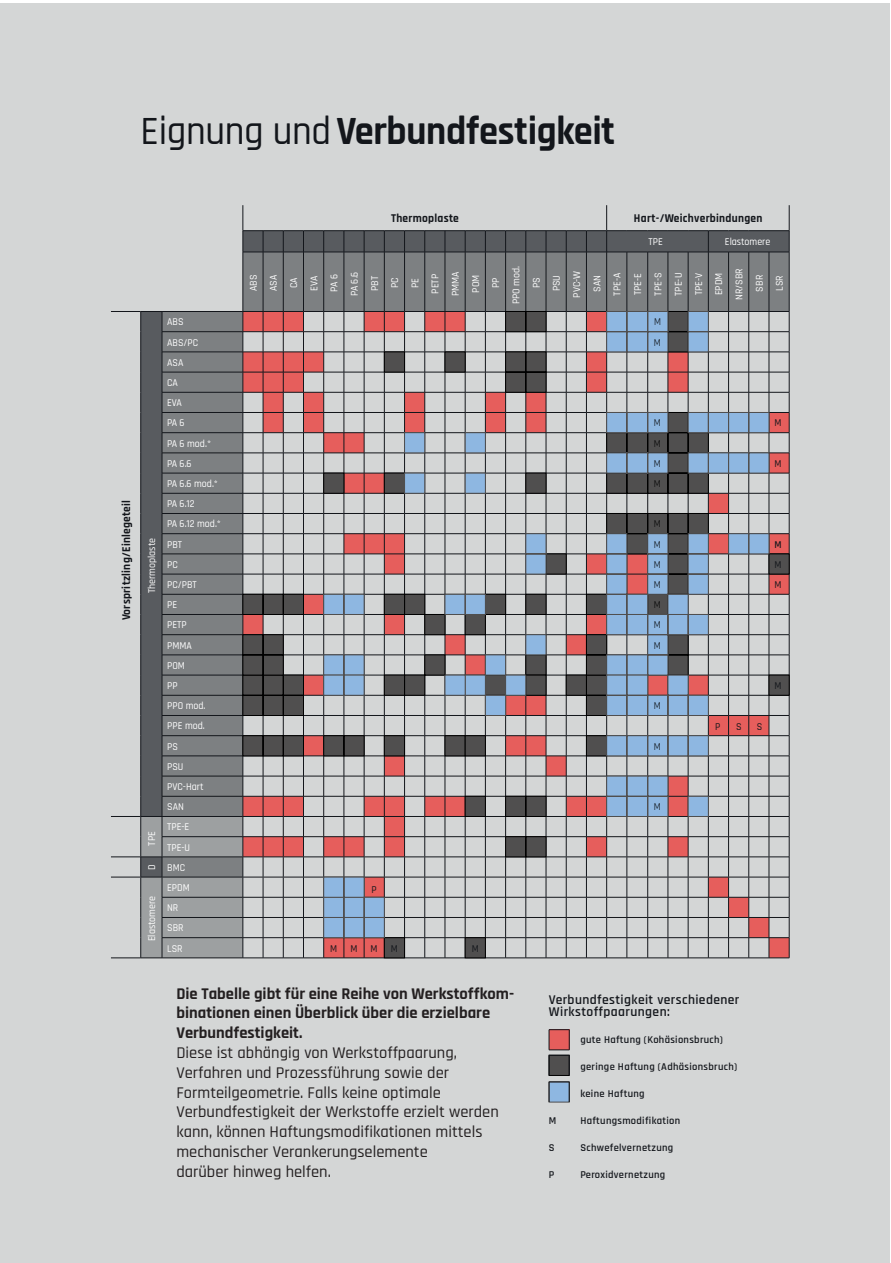
<style>
.page{position:relative;width:891px;height:1263px;background:#fff}
.page>*{position:absolute;margin:0;border:0;box-sizing:border-box;transform-origin:0 0}
.t1{font:700 40.5px "Rajdhani";letter-spacing:-.01em;color:#13161b;scale:.95 1}
.t2{font:500 16.5px/19.8px "Rajdhani";color:#231f20}
.t3{font:700 16.5px/19.8px "Rajdhani";color:#231f20}
.t4{font:600 13.5px/12.6px "Rajdhani";letter-spacing:.03em;color:#13161b}
.t5{font:700 12px "Rajdhani";letter-spacing:.025em;color:#13161b;scale:.95 1}
.t6{font:500 10.5px/20.2px "Rajdhani";color:#fff;scale:.95 1}
.t7{font:600 10.5px "Rajdhani";letter-spacing:.03em;color:#13161b}
.t8{font:10.5px/20.2px "Rajdhani";color:#000;text-align:justify;scale:.95 1}
.t9{font:500 10.5px/20.2px "Rajdhani";color:#13161b;scale:.95 1}
.t10{font:600 10.5px "Rajdhani";letter-spacing:.03em;color:#13161b;scale:.95 1}
.s1{font-weight:500}
</style>
<div class="page">
<div style="left:0;top:4px;width:888px;height:1259px;background:#d4d6d6"></div>
<div style="left:243px;top:253px;width:545px;height:58px;background:#7d8082"></div>
<hr style="left:242px;top:252px;width:1px;height:59px;background:#13161b">
<hr style="left:263px;top:252px;width:1px;height:59px;background:#13161b">
<hr style="left:283px;top:252px;width:1px;height:59px;background:#13161b">
<hr style="left:303px;top:252px;width:1px;height:59px;background:#13161b">
<hr style="left:323px;top:252px;width:1px;height:59px;background:#13161b">
<hr style="left:343px;top:252px;width:1px;height:59px;background:#13161b">
<hr style="left:364px;top:252px;width:1px;height:59px;background:#13161b">
<hr style="left:384px;top:252px;width:1px;height:59px;background:#13161b">
<hr style="left:404px;top:252px;width:1px;height:59px;background:#13161b">
<hr style="left:424px;top:252px;width:1px;height:59px;background:#13161b">
<hr style="left:444px;top:252px;width:1px;height:59px;background:#13161b">
<hr style="left:465px;top:252px;width:1px;height:59px;background:#13161b">
<hr style="left:485px;top:252px;width:1px;height:59px;background:#13161b">
<hr style="left:505px;top:252px;width:1px;height:59px;background:#13161b">
<hr style="left:525px;top:252px;width:1px;height:59px;background:#13161b">
<hr style="left:545px;top:252px;width:1px;height:59px;background:#13161b">
<hr style="left:566px;top:252px;width:1px;height:59px;background:#13161b">
<hr style="left:586px;top:252px;width:1px;height:59px;background:#13161b">
<hr style="left:626px;top:252px;width:1px;height:59px;background:#13161b">
<hr style="left:647px;top:252px;width:1px;height:59px;background:#13161b">
<hr style="left:667px;top:252px;width:1px;height:59px;background:#13161b">
<hr style="left:687px;top:252px;width:1px;height:59px;background:#13161b">
<hr style="left:708px;top:252px;width:1px;height:59px;background:#13161b">
<hr style="left:728px;top:252px;width:1px;height:59px;background:#13161b">
<hr style="left:748px;top:252px;width:1px;height:59px;background:#13161b">
<hr style="left:768px;top:252px;width:1px;height:59px;background:#13161b">
<hr style="left:788px;top:252px;width:1px;height:59px;background:#13161b">
<svg style="left:242px;top:205px;width:547px;height:48px"></svg>
<hr style="left:606px;top:252px;width:1px;height:59px;background:#13161b">
<svg style="left:111px;top:311px;width:678px;height:648px"></svg>
<svg style="left:242px;top:311px;width:547px;height:647px"></svg>
<svg style="left:242px;top:412px;width:547px;height:344px"></svg>
<div style="left:548px;top:1055px;width:21px;height:21px;background:#050505"></div>
<svg style="left:548px;top:1029px;width:22px;height:46px"></svg>
<svg style="left:323px;top:311px;width:446px;height:607px"></svg>
<svg style="left:323px;top:533px;width:385px;height:405px"></svg>
<svg style="left:548px;top:1082px;width:22px;height:20px"></svg>
<h1 class="t1" style="left:141px;top:106px;width:501px"><span class="s1">Eignung und</span> Verbundfestigkeit</h1>
<p class="t5" style="left:119px;top:620px;width:128px;rotate:-90deg">Vorspritzling/Einlegeteil</p>
<p class="t6" style="left:142px;top:593px;width:60px;rotate:-90deg">Thermoplaste</p>
<p class="t6" style="left:167px;top:312px;width:58px">ABS<br>ABS/PC<br>ASA<br>CA<br>EVA<br>PA 6<br>PA 6 mod.*<br>PA 6.6<br>PA 6.6 mod.*<br>PA 6.12<br>PA 6.12 mod.*<br>PBT<br>PC<br>PC/PBT<br>PE<br>PETP<br>PMMA<br>POM<br>PP<br>PPO mod.<br>PPE mod.<br>PS<br>PSU<br>PVC-Hart<br>SAN</p>
<p class="t6" style="left:142px;top:845px;width:17px;rotate:-90deg">TPE</p>
<p class="t6" style="left:167px;top:817px;width:26px">TPE-E<br>TPE-U</p>
<p class="t6" style="left:142px;top:870px;width:7px;rotate:-90deg">D</p>
<p class="t6" style="left:167px;top:857px;width:20px">BMC</p>
<p class="t6" style="left:142px;top:941px;width:49px;rotate:-90deg">Elastomere</p>
<p class="t6" style="left:167px;top:878px;width:25px">EPDM<br>NR<br>SBR<br>LSR</p>
<p class="t5" style="left:391px;top:211px;width:73px">Thermoplaste</p>
<p class="t5" style="left:634px;top:211px;width:137px">Hart-/Weichverbindungen</p>
<p class="t6" style="left:648px;top:232px;width:17px">TPE</p>
<p class="t6" style="left:724px;top:232px;width:49px">Elastomere</p>
<p class="t6" style="left:243px;top:304px;width:42px;text-align:center;rotate:-90deg">ABS<br>ASA<br>CA<br>EVA<br>PA 6<br>PA 6.6<br>PBT<br>PC<br>PE<br>PETP<br>PMMA<br>POM<br>PP<br>PPO mod.<br>PS<br>PSU<br>PVC-W<br>SAN<br>TPE-A<br>TPE-E<br>TPE-S<br>TPE-U<br>TPE-V<br>EPDM<br>NR/SBR<br>SBR<br>LSR</p>
<p class="t9" style="left:371px;top:880px;width:7px">P</p>
<p class="t9" style="left:330px;top:939px;width:9px">M</p>
<p class="t9" style="left:350px;top:939px;width:9px">M</p>
<p class="t9" style="left:370px;top:939px;width:9px">M</p>
<p class="t9" style="left:391px;top:939px;width:9px">M</p>
<p class="t9" style="left:471px;top:939px;width:9px">M</p>
<p class="t8" style="left:654px;top:312px;width:9px">M<br>M</p>
<p class="t8" style="left:654px;top:413px;width:9px">M M M M</p>
<p class="t8" style="left:654px;top:514px;width:9px">M M M M M M M</p>
<p class="t8" style="left:654px;top:696px;width:9px">M</p>
<p class="t8" style="left:654px;top:736px;width:9px">M</p>
<p class="t8" style="left:654px;top:797px;width:9px">M</p>
<p class="t9" style="left:774px;top:413px;width:9px">M</p>
<p class="t9" style="left:774px;top:454px;width:9px">M</p>
<p class="t10" style="left:774px;top:538px;width:9px">M</p>
<p class="t9" style="left:774px;top:555px;width:9px">M<br>M</p>
<p class="t9" style="left:774px;top:676px;width:9px">M</p>
<p class="t9" style="left:715px;top:717px;width:7px">P</p>
<p class="t9" style="left:736px;top:717px;width:7px">S</p>
<p class="t9" style="left:756px;top:717px;width:7px">S</p>
<h2 class="t3" style="left:176px;top:984px;width:339px">Die Tabelle gibt für eine Reihe von Werkstoffkom&shy;binationen einen Überblick über die erzielbare<br>Verbundfestigkeit.</h2>
<p class="t2" style="left:176px;top:1043px;width:324px">Diese ist abhängig von Werkstoffpaarung, Verfahren und Prozessführung sowie der Formteilgeometrie. Falls keine optimale Verbundfestigkeit der Werkstoffe erzielt werden kann, können Haftungsmodifikationen mittels mechanischer Verankerungselemente<br>darüber hinweg helfen.</p>
<p class="t4" style="left:549px;top:993px;width:192px">Verbundfestigkeit verschiedener<br>Wirkstoffpaarungen:</p>
<p class="t7" style="left:580px;top:1034px;width:144px">gute Haftung (Kohäsionsbruch)</p>
<p class="t7" style="left:580px;top:1061px;width:158px">geringe Haftung (Adhäsionsbruch)</p>
<p class="t7" style="left:580px;top:1088px;width:66px">keine Haftung</p>
<p class="t7" style="left:549px;top:1115px;width:9px">M</p>
<p class="t7" style="left:580px;top:1115px;width:101px">Haftungsmodifikation</p>
<p class="t7" style="left:549px;top:1142px;width:7px">S</p>
<p class="t7" style="left:580px;top:1142px;width:94px">Schwefelvernetzung</p>
<p class="t7" style="left:549px;top:1168px;width:7px">P</p>
<p class="t7" style="left:580px;top:1168px;width:86px">Peroxidvernetzung</p>
</div>
